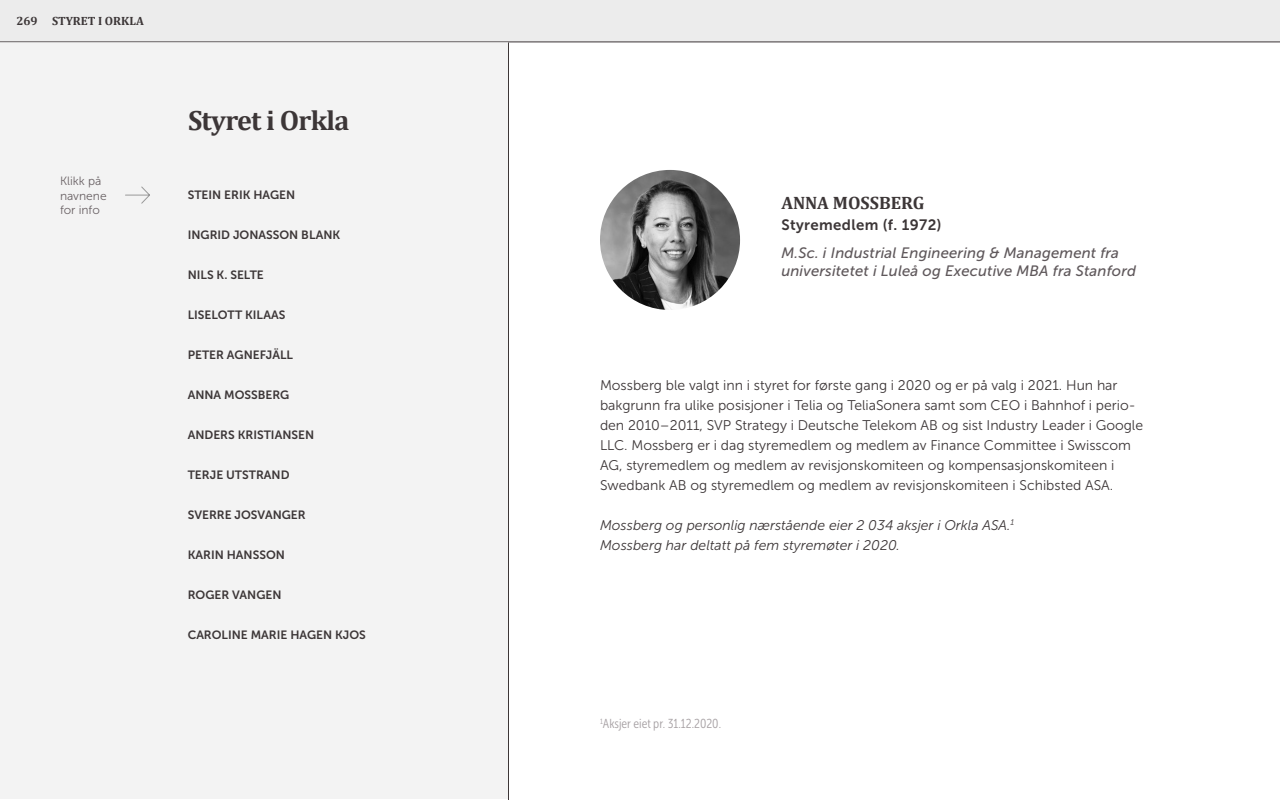
<style>
.page{position:relative;width:1280px;height:800px;background:#fff}
.page>*{position:absolute;margin:0;border:0;box-sizing:border-box;transform-origin:0 0}
.t1{font:700 28px "Cambria";letter-spacing:-.025em;color:#3c3637}
.t2{font:700 18px "Cambria";color:#3c3637}
.t3{font:italic 15px/18px "Museo Sans 500";letter-spacing:.01em;color:#5f585b}
.t4{font:15px "Museo Sans 700";letter-spacing:.025em;color:#3c3637}
.t5{font:14px/20px "Museo Sans 300";color:#3c3637}
.t6{font:italic 14px/20px "Museo Sans 300";color:#3c3637}
.t7{font:13px "Museo Sans Cond 300";color:#a6a0a3}
.t8{font:12px "Museo Sans 700";color:#3c3637}
.t9{font:12px/14.4px "Museo Sans 300";color:#6a6265}
.t10{font:700 12px "Cambria";color:#3c3637}
</style>
<div class="page">
<div style="left:0;top:0;width:1280px;height:42px;background:#ececec"></div>
<div style="left:0;top:42px;width:509px;height:757px;background:#f3f3f3"></div>
<svg style="left:125px;top:186px;width:25px;height:18px"></svg>
<img style="left:600px;top:170px;width:140px;height:140px;border-radius:70px">
<hr style="left:508px;top:42px;width:1px;height:758px;background:#3c3637">
<p class="t10" style="left:16px;top:12px;width:129px">269 STYRET I ORKLA</p>
<p class="t9" style="left:60px;top:174px;width:48px">Klikk på navnene for info</p>
<h1 class="t1" style="left:188px;top:100px;width:163px">Styret i Orkla</h1>
<p class="t8" style="left:188px;top:188px;width:109px">STEIN ERIK HAGEN</p>
<p class="t8" style="left:188px;top:228px;width:154px">INGRID JONASSON BLANK</p>
<p class="t8" style="left:188px;top:268px;width:78px">NILS K. SELTE</p>
<p class="t8" style="left:188px;top:308px;width:99px">LISELOTT KILAAS</p>
<p class="t8" style="left:188px;top:348px;width:107px">PETER AGNEFJÄLL</p>
<p class="t8" style="left:188px;top:388px;width:103px">ANNA MOSSBERG</p>
<p class="t8" style="left:188px;top:428px;width:128px">ANDERS KRISTIANSEN</p>
<p class="t8" style="left:188px;top:468px;width:103px">TERJE UTSTRAND</p>
<p class="t8" style="left:188px;top:508px;width:119px">SVERRE JOSVANGER</p>
<p class="t8" style="left:188px;top:548px;width:99px">KARIN HANSSON</p>
<p class="t8" style="left:188px;top:588px;width:95px">ROGER VANGEN</p>
<p class="t8" style="left:188px;top:628px;width:180px">CAROLINE MARIE HAGEN KJOS</p>
<p class="t2" style="left:781px;top:190px;width:145px">ANNA MOSSBERG</p>
<p class="t4" style="left:781px;top:216px;width:162px">Styremedlem (f. 1972)</p>
<p class="t3" style="left:781px;top:244px;width:356px">M.Sc. i Industrial Engineering &amp; Management fra universitetet i Luleå og Executive MBA fra Stanford</p>
<p class="t5" style="left:600px;top:375px;width:545px">Mossberg ble valgt inn i styret for første gang i 2020 og er på valg i 2021. Hun har bakgrunn fra ulike posisjoner i Telia og TeliaSonera samt som CEO i Bahnhof i perio&shy;den 2010–2011, SVP Strategy i Deutsche Telekom AB og sist Industry Leader i Google LLC. Mossberg er i dag styremedlem og medlem av Finance Committee i Swisscom AG, styremedlem og medlem av revisjonskomiteen og kompensasjonskomiteen i Swedbank AB og styremedlem og medlem av revisjonskomiteen i Schibsted ASA.</p>
<p class="t6" style="left:600px;top:515px;width:415px">Mossberg og personlig nærstående eier 2 034 aksjer i Orkla ASA.<sup>1<br></sup>Mossberg har deltatt på fem styremøter i 2020.</p>
<p class="t7" style="left:600px;top:717px;width:123px"><sup>1</sup>Aksjer eiet pr. 31.12.2020.</p>
</div>
